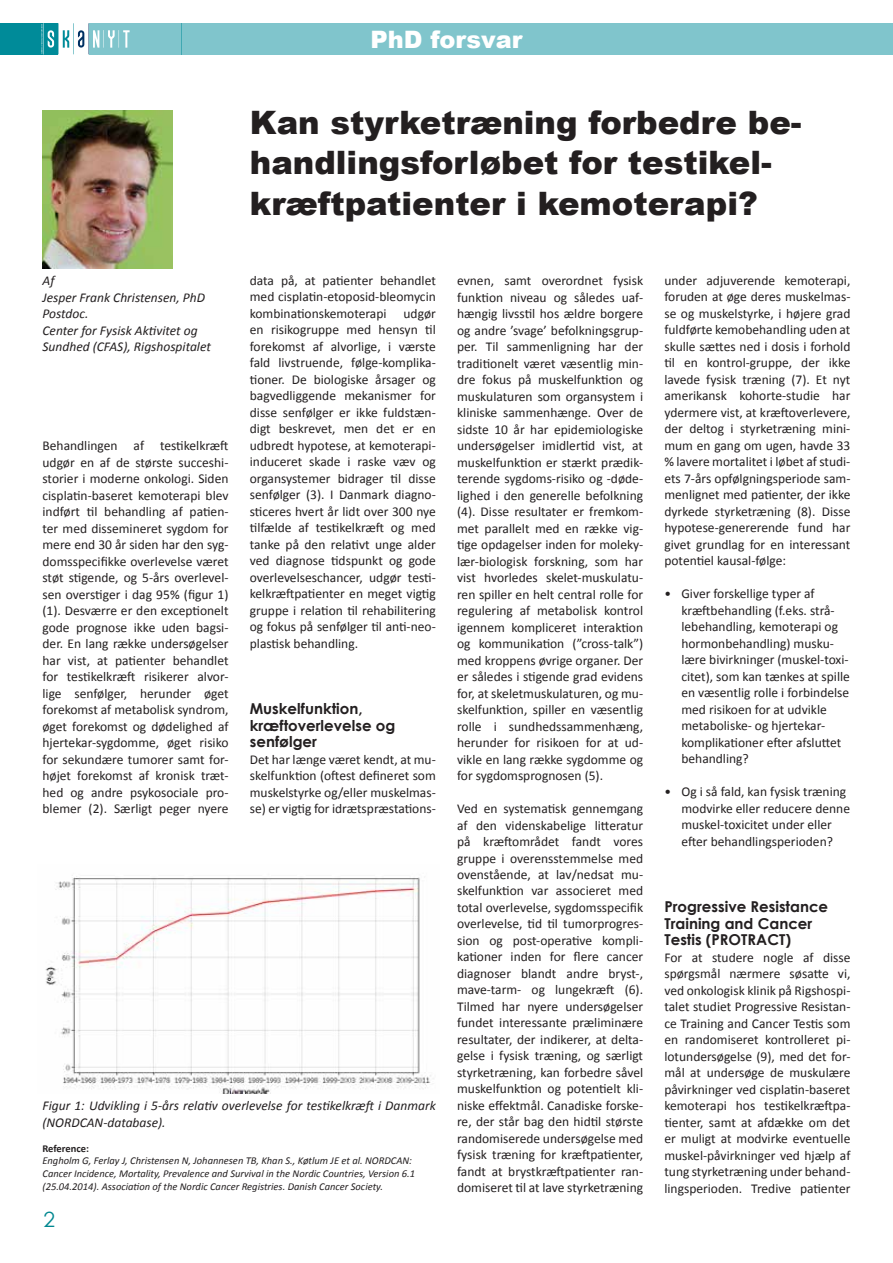
<style>
.page{position:relative;width:893px;height:1263px;background:#fff}
.page>*{position:absolute;margin:0;border:0;box-sizing:border-box;transform-origin:0 0}
.t1{font:900 32.25px/40.5px "Arial";color:#231f20}
.t2{font:900 24px "Arial";color:#fff}
.t3{font:21px "Century Gothic";color:#008790}
.t4{font:700 15px/16.5px "Century Gothic";color:#231f20}
.t5{font:13.5px/16.5px "Calibri";color:#231f20;text-align:justify}
.t6{font:italic 13.5px/16.5px "Calibri";color:#231f20}
.t7{font:italic 10.5px/12.6px "Calibri";color:#231f20}
.t8{font:700 10.5px "Calibri";letter-spacing:-.005em;color:#231f20}
</style>
<div class="page">
<div style="left:0;top:23px;width:34px;height:31px;background:#008b99"></div>
<div style="left:181px;top:23px;width:712px;height:31px;background:#80c5cc"></div>
<div style="left:29px;top:23px;width:29px;height:31px;background:#008b99"></div>
<div style="left:89px;top:23px;width:92px;height:31px;background:#80c5cc"></div>
<svg style="left:43px;top:23px;width:87px;height:32px"></svg>
<img style="left:43px;top:111px;width:129px;height:157px">
<img style="left:45px;top:875px;width:389px;height:219px">
<h2 class="t2" style="left:370px;top:22px;width:154px">PhD forsvar</h2>
<h1 class="t1" style="left:250px;top:101px;width:553px">Kan styrketræning forbedre be&shy;handlingsforløbet for testikel&shy;kræftpatienter i kemoterapi?</h1>
<p class="t6" style="left:43px;top:272px;width:170px">Af<br>Jesper Frank Christensen, PhD<br>Postdoc.<br>Center for Fysisk Aktivitet og<br>Sundhed (CFAS), Rigshospitalet</p>
<p class="t5" style="left:43px;top:437px;width:188px">Behandlingen af testikelkræft udgør en af de største succeshi&shy;storier i moderne onkologi. Siden cisplatin-baseret kemoterapi blev indført til behandling af patien&shy;ter med dissemineret sygdom for mere end 30 år siden har den syg&shy;domsspecifikke overlevelse været støt stigende, og 5-års overlevel&shy;sen overstiger i dag 95% (figur 1) (1). Desværre er den exceptionelt gode prognose ikke uden bagsi&shy;der. En lang række undersøgelser har vist, at patienter behandlet for testikelkræft risikerer alvor&shy;lige senfølger, herunder øget forekomst af metabolisk syndrom, øget forekomst og dødelighed af hjertekar-sygdomme, øget risiko for sekundære tumorer samt for&shy;højet forekomst af kronisk træt&shy;hed og andre psykosociale pro&shy;blemer (2). Særligt peger nyere</p>
<p class="t5" style="left:250px;top:272px;width:188px">data på, at patienter behandlet med cisplatin-etoposid-bleomycin kombinationskemoterapi</p>
<p class="t5" style="left:250px;top:305px;width:188px;text-indent:154px">udgør en risikogruppe med hensyn til forekomst af alvorlige, i værste fald livstruende, følge-komplika&shy;tioner. De biologiske årsager og bagvedliggende mekanismer for disse senfølger er ikke fuldstæn&shy;digt beskrevet, men det er en udbredt hypotese, at kemoterapi&shy;induceret skade i raske væv og organsystemer bidrager til disse senfølger (3). I Danmark diagno&shy;sticeres hvert år lidt over 300 nye tilfælde af testikelkræft og med tanke på den relativt unge alder ved diagnose tidspunkt og gode overlevelseschancer, udgør testi&shy;kelkræftpatienter en meget vigtig gruppe i relation til rehabilitering og fokus på senfølger til anti-neo&shy;plastisk behandling.</p>
<p class="t4" style="left:250px;top:700px;width:147px">Muskelfunktion, kræftoverlevelse og senfølger</p>
<p class="t5" style="left:250px;top:751px;width:188px">Det har længe været kendt, at mu&shy;skelfunktion (oftest defineret som muskelstyrke og/eller muskelmas&shy;se) er vigtig for idrætspræstations-</p>
<p class="t6" style="left:43px;top:1097px;width:395px">Figur 1: Udvikling i 5-års relativ overlevelse for testikelkræft i Danmark (NORDCAN-database).</p>
<p class="t8" style="left:43px;top:1142px;width:48px">Reference:</p>
<p class="t7" style="left:43px;top:1154px;width:374px">Engholm G, Ferlay J, Christensen N, Johannesen TB, Khan S., Køtlum JE et al. NORDCAN:<br>Cancer Incidence, Mortality, Prevalence and Survival in the Nordic Countries, Version 6.1 (25.04.2014). Association of the Nordic Cancer Registries. Danish Cancer Society.</p>
<h3 class="t3" style="left:44px;top:1204px;width:13px">2</h3>
<p class="t5" style="left:457px;top:272px;width:188px">evnen, samt overordnet fysisk funktion niveau og således uaf&shy;hængig livsstil hos ældre borgere og andre ’svage’ befolkningsgrup&shy;per. Til sammenligning har der traditionelt været væsentlig min&shy;dre fokus på muskelfunktion og muskulaturen som organsystem i kliniske sammenhænge. Over de sidste 10 år har epidemiologiske undersøgelser imidlertid vist, at muskelfunktion er stærkt prædik&shy;terende sygdoms-risiko og -døde&shy;lighed i den generelle befolkning (4). Disse resultater er fremkom&shy;met parallelt med en række vig&shy;tige opdagelser inden for moleky&shy;lær-biologisk forskning, som har vist hvorledes skelet-muskulatu&shy;ren spiller en helt central rolle for regulering af metabolisk kontrol igennem kompliceret interaktion og kommunikation (”cross-talk”) med kroppens øvrige organer. Der er således i stigende grad evidens for, at skeletmuskulaturen, og mu&shy;skelfunktion, spiller en væsentlig rolle i sundhedssammenhæng, herunder for risikoen for at ud&shy;vikle en lang række sygdomme og for sygdomsprognosen (5).</p>
<p class="t5" style="left:457px;top:800px;width:188px">Ved en systematisk gennemgang af den videnskabelige litteratur på kræftområdet fandt vores gruppe i overensstemmelse med ovenstående, at lav/nedsat mu&shy;skelfunktion var associeret med total overlevelse, sygdomsspecifik overlevelse, tid til tumorprogres&shy;sion og post-operative kompli&shy;kationer inden for flere cancer diagnoser blandt andre bryst-, mave-tarm- og lungekræft (6).<br>Tilmed har nyere undersøgelser fundet interessante præliminære resultater, der indikerer, at delta&shy;gelse i fysisk træning, og særligt styrketræning, kan forbedre såvel muskelfunktion og potentielt kli&shy;niske effektmål. Canadiske forske&shy;re, der står bag den hidtil største randomiserede undersøgelse med fysisk træning for kræftpatienter, fandt at brystkræftpatienter ran&shy;domiseret til at lave styrketræning</p>
<p class="t5" style="left:664px;top:272px;width:188px">under adjuverende kemoterapi, foruden at øge deres muskelmas&shy;se og muskelstyrke, i højere grad fuldførte kemobehandling uden at skulle sættes ned i dosis i forhold til en kontrol-gruppe, der ikke lavede fysisk træning (7). Et nyt amerikansk kohorte-studie har ydermere vist, at kræftoverlevere, der deltog i styrketræning mini&shy;mum en gang om ugen, havde 33 % lavere mortalitet i løbet af studi&shy;ets 7-års opfølgningsperiode sam&shy;menlignet med patienter, der ikke dyrkede styrketræning (8). Disse hypotese-genererende fund har givet grundlag for en interessant potentiel kausal-følge:</p>
<p class="t5" style="left:681px;top:586px;width:170px;text-align:left;text-indent:-17px">• Giver forskellige typer af kræftbehandling (f.eks. strå&shy;lebehandling, kemoterapi og hormonbehandling) musku&shy;lære bivirkninger (muskel-toxi&shy;citet), som kan tænkes at spille en væsentlig rolle i forbindelse med risikoen for at udvikle metaboliske- og hjertekar&shy;komplikationer efter afsluttet behandling?</p>
<p class="t5" style="left:681px;top:784px;width:170px;text-align:left;text-indent:-17px">• Og i så fald, kan fysisk træning modvirke eller reducere denne muskel-toxicitet under eller efter behandlingsperioden?</p>
<p class="t4" style="left:664px;top:898px;width:165px">Progressive Resistance<br>Training and Cancer<br>Testis (PROTRACT)</p>
<p class="t5" style="left:664px;top:949px;width:188px">For at studere nogle af disse spørgsmål nærmere søsatte vi, ved onkologisk klinik på Rigshospi&shy;talet studiet Progressive Resistan&shy;ce Training and Cancer Testis som en randomiseret kontrolleret pi&shy;lotundersøgelse (9), med det for&shy;mål at undersøge de muskulære påvirkninger ved cisplatin-baseret kemoterapi hos testikelkræftpa&shy;tienter, samt at afdække om det er muligt at modvirke eventuelle muskel-påvirkninger ved hjælp af tung styrketræning under behand&shy;lingsperioden. Tredive patienter</p>
</div>
